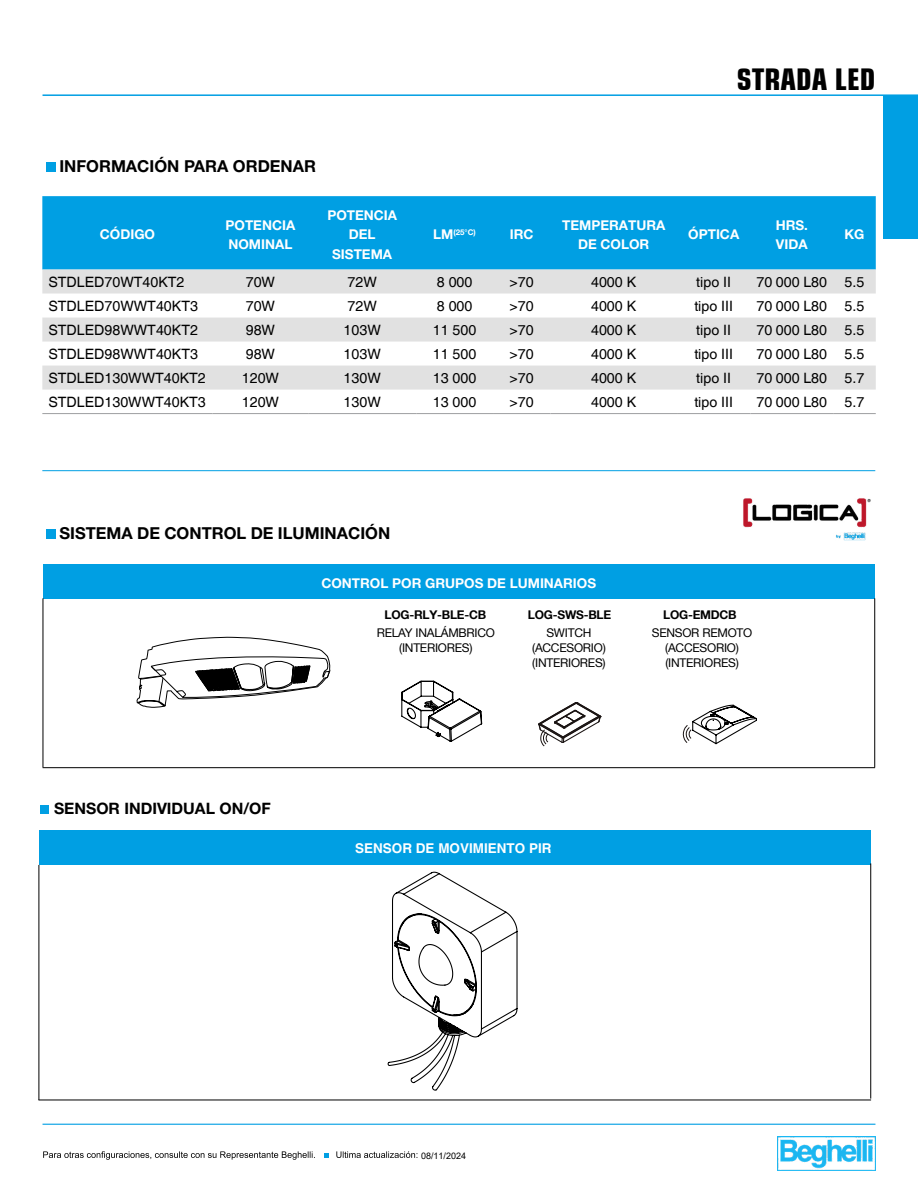
<style>
.page{position:relative;width:918px;height:1188px;background:#fff}
.page>*{position:absolute;margin:0;border:0;box-sizing:border-box;transform-origin:0 0}
.t1{font:700 condensed 30px "Eurostile";color:#000}
.t2{font:700 16.5px "Helvetica Neue LT Std";color:#000}
.t3{font:700 15.75px "Helvetica Neue LT Std";color:#000}
.t4{font:14.25px "Helvetica";color:#000}
.t5{font:700 13.5px/19.5px "Helvetica Neue";color:#fff}
.t6{font:700 13.5px "Helvetica";color:#fff}
.t7{font:12px/15px "Helvetica Neue LT Com";letter-spacing:-.02em;color:#000;text-align:center}
.t8{font:700 12px "Helvetica Neue LT Com";letter-spacing:-.02em;color:#000}
.t9{font:9px "Arial";color:#000}
.t10{font:700 7.8px "Helvetica Neue";color:#fff}
.s1{font-size:13.5px}
</style>
<div class="page">
<svg style="left:43px;top:1151px;width:272px;height:9px"></svg>
<svg style="left:325px;top:1154px;width:4px;height:4px"></svg>
<svg style="left:336px;top:1151px;width:81px;height:7px"></svg>
<hr style="left:43px;top:1124px;width:832px;height:1px;background:#009fe3">
<img style="left:777px;top:1137px;width:98px;height:33px">
<div style="left:883px;top:95px;width:35px;height:144px;background:#009fe3"></div>
<hr style="left:43px;top:94px;width:875px;height:2px;background:#009fe3">
<div style="left:43px;top:564px;width:832px;height:34px;background:#009fe3"></div>
<hr style="left:874px;top:598px;width:1px;height:169px;background:#000">
<hr style="left:43px;top:598px;width:1px;height:169px;background:#000">
<hr style="left:43px;top:767px;width:832px;height:1px;background:#000">
<div style="left:42px;top:196px;width:834px;height:74px;background:#009fe3"></div>
<svg style="left:42px;top:270px;width:834px;height:72px;fill:#e1e1e1"></svg>
<div style="left:42px;top:366px;width:834px;height:24px;background:#e1e1e1"></div>
<hr style="left:42px;top:413px;width:171px;height:1px;background:#9d9ea0">
<hr style="left:213px;top:413px;width:95px;height:1px;background:#9d9ea0">
<hr style="left:308px;top:413px;width:108px;height:1px;background:#9d9ea0">
<hr style="left:416px;top:413px;width:77px;height:1px;background:#9d9ea0">
<hr style="left:493px;top:413px;width:57px;height:1px;background:#9d9ea0">
<hr style="left:550px;top:413px;width:127px;height:1px;background:#9d9ea0">
<hr style="left:677px;top:413px;width:73px;height:1px;background:#9d9ea0">
<hr style="left:750px;top:413px;width:83px;height:1px;background:#9d9ea0">
<hr style="left:833px;top:413px;width:43px;height:1px;background:#9d9ea0">
<div style="left:46px;top:529px;width:9px;height:9px;background:#009fe3"></div>
<svg style="left:538px;top:702px;width:64px;height:45px"></svg>
<svg style="left:137px;top:637px;width:193px;height:70px"></svg>
<img style="left:743px;top:498px;width:128px;height:43px">
<hr style="left:42px;top:470px;width:833px;height:1px;background:#009fe3">
<div style="left:46px;top:162px;width:9px;height:9px;background:#009fe3"></div>
<svg style="left:401px;top:680px;width:82px;height:62px"></svg>
<svg style="left:682px;top:704px;width:75px;height:41px"></svg>
<div style="left:40px;top:805px;width:9px;height:9px;background:#009fe3"></div>
<div style="left:39px;top:831px;width:832px;height:34px;background:#009fe3"></div>
<hr style="left:39px;top:865px;width:1px;height:235px;background:#000">
<hr style="left:870px;top:863px;width:1px;height:236px;background:#000">
<hr style="left:39px;top:1100px;width:832px;height:1px;background:#000">
<svg style="left:387px;top:871px;width:131px;height:220px"></svg>
<p class="t2" style="left:59px;top:156px;width:258px">INFORMACIÓN PARA ORDENAR</p>
<p class="t5" style="left:100px;top:225px;width:57px">CÓDIGO</p>
<p class="t5" style="left:226px;top:215px;width:71px">POTENCIA<br>NOMINAL</p>
<p class="t5" style="left:327px;top:205px;width:71px;text-align:center">POTENCIA<br>DEL<br>SISTEMA</p>
<h1 class="t1" style="left:737px;top:61px;width:140px">STRADA LED</h1>
<p class="t10" style="left:433px;top:227px;width:44px"><span class="s1">LM</span>(25°C)</p>
<p class="t5" style="left:510px;top:225px;width:25px">IRC</p>
<p class="t5" style="left:562px;top:215px;width:105px;text-align:center">TEMPERATURA<br>DE COLOR</p>
<p class="t5" style="left:688px;top:225px;width:52px">ÓPTICA</p>
<p class="t5" style="left:776px;top:215px;width:34px">HRS.<br>VIDA</p>
<p class="t5" style="left:844px;top:225px;width:21px">KG</p>
<p class="t4" style="left:48px;top:273px;width:138px">STDLED70WT40KT2</p>
<p class="t4" style="left:246px;top:273px;width:31px">70W</p>
<p class="t4" style="left:348px;top:273px;width:31px">72W</p>
<p class="t4" style="left:437px;top:273px;width:37px">8 000</p>
<p class="t4" style="left:510px;top:273px;width:26px">&gt;70</p>
<p class="t4" style="left:591px;top:273px;width:47px">4000 K</p>
<p class="t4" style="left:696px;top:273px;width:36px">tipo II</p>
<p class="t4" style="left:756px;top:273px;width:109px">70 000 L80 5.5</p>
<p class="t4" style="left:48px;top:297px;width:151px">STDLED70WWT40KT3</p>
<p class="t4" style="left:246px;top:297px;width:31px">70W</p>
<p class="t4" style="left:348px;top:297px;width:31px">72W</p>
<p class="t4" style="left:437px;top:297px;width:37px">8 000</p>
<p class="t4" style="left:510px;top:297px;width:26px">&gt;70</p>
<p class="t4" style="left:591px;top:297px;width:47px">4000 K</p>
<p class="t4" style="left:694px;top:297px;width:40px">tipo III</p>
<p class="t4" style="left:756px;top:297px;width:109px">70 000 L80 5.5</p>
<p class="t4" style="left:48px;top:321px;width:151px">STDLED98WWT40KT2</p>
<p class="t4" style="left:246px;top:321px;width:31px">98W</p>
<p class="t4" style="left:344px;top:321px;width:39px">103W</p>
<p class="t4" style="left:433px;top:321px;width:45px">11 500</p>
<p class="t4" style="left:510px;top:321px;width:26px">&gt;70</p>
<p class="t4" style="left:591px;top:321px;width:47px">4000 K</p>
<p class="t4" style="left:696px;top:321px;width:36px">tipo II</p>
<p class="t4" style="left:756px;top:321px;width:109px">70 000 L80 5.5</p>
<p class="t4" style="left:48px;top:345px;width:151px">STDLED98WWT40KT3</p>
<p class="t4" style="left:246px;top:345px;width:31px">98W</p>
<p class="t4" style="left:344px;top:345px;width:39px">103W</p>
<p class="t4" style="left:433px;top:345px;width:45px">11 500</p>
<p class="t4" style="left:510px;top:345px;width:26px">&gt;70</p>
<p class="t4" style="left:591px;top:345px;width:47px">4000 K</p>
<p class="t4" style="left:694px;top:345px;width:40px">tipo III</p>
<p class="t4" style="left:756px;top:345px;width:109px">70 000 L80 5.5</p>
<p class="t4" style="left:48px;top:369px;width:159px">STDLED130WWT40KT2</p>
<p class="t4" style="left:242px;top:369px;width:39px">120W</p>
<p class="t4" style="left:344px;top:369px;width:39px">130W</p>
<p class="t4" style="left:433px;top:369px;width:45px">13 000</p>
<p class="t4" style="left:510px;top:369px;width:26px">&gt;70</p>
<p class="t4" style="left:591px;top:369px;width:47px">4000 K</p>
<p class="t4" style="left:696px;top:369px;width:36px">tipo II</p>
<p class="t4" style="left:756px;top:369px;width:109px">70 000 L80 5.7</p>
<p class="t4" style="left:48px;top:393px;width:159px">STDLED130WWT40KT3</p>
<p class="t4" style="left:242px;top:393px;width:39px">120W</p>
<p class="t4" style="left:344px;top:393px;width:39px">130W</p>
<p class="t4" style="left:433px;top:393px;width:45px">13 000</p>
<p class="t4" style="left:510px;top:393px;width:26px">&gt;70</p>
<p class="t4" style="left:591px;top:393px;width:47px">4000 K</p>
<p class="t4" style="left:694px;top:393px;width:40px">tipo III</p>
<p class="t4" style="left:756px;top:393px;width:109px">70 000 L80 5.7</p>
<p class="t2" style="left:60px;top:523px;width:332px">SISTEMA DE CONTROL DE ILUMINACIÓN</p>
<p class="t5" style="left:321px;top:573px;width:276px">CONTROL POR GRUPOS DE LUMINARIOS</p>
<p class="t8" style="left:385px;top:607px;width:103px">LOG-RLY-BLE-CB</p>
<p class="t7" style="left:377px;top:625px;width:120px">RELAY INALÁMBRICO (INTERIORES)</p>
<p class="t8" style="left:528px;top:607px;width:85px">LOG-SWS-BLE</p>
<p class="t7" style="left:532px;top:625px;width:75px">SWITCH (ACCESORIO) (INTERIORES)</p>
<p class="t8" style="left:663px;top:607px;width:75px">LOG-EMDCB</p>
<p class="t7" style="left:652px;top:625px;width:102px">SENSOR REMOTO (ACCESORIO) (INTERIORES)</p>
<p class="t3" style="left:54px;top:799px;width:218px">SENSOR INDIVIDUAL ON/OF</p>
<p class="t6" style="left:355px;top:840px;width:198px">SENSOR DE MOVIMIENTO PIR</p>
<p class="t9" style="left:421px;top:1149px;width:47px">08/11/2024</p>
</div>
